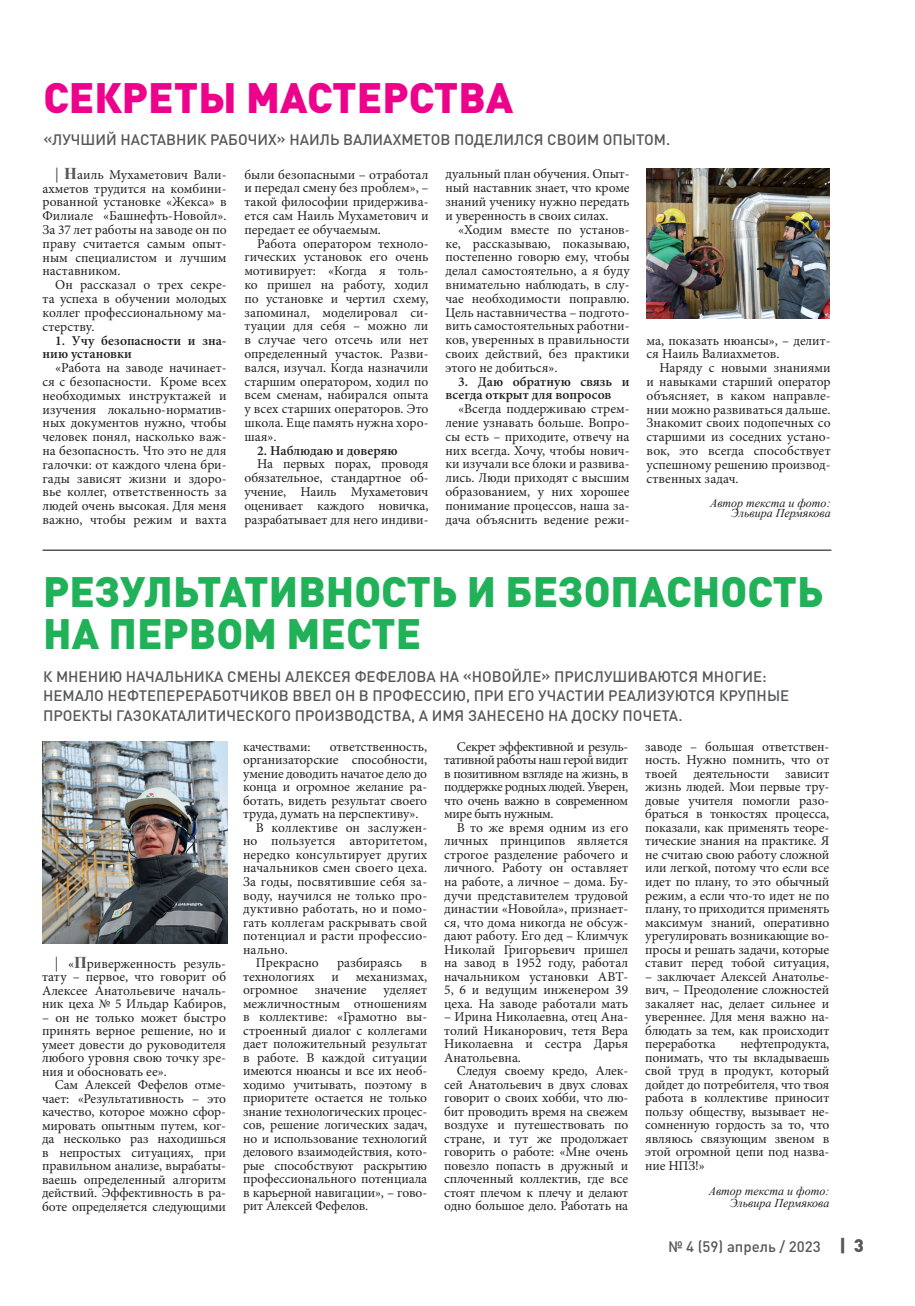
<style>
.page{position:relative;width:915px;height:1306px;background:#fff}
.page>*{position:absolute;margin:0;border:0;box-sizing:border-box;transform-origin:0 0}
.t1{font:900 42px/42px "DIN Pro";color:#21b259}
.t2{font:900 42px "DIN Pro";color:#ed028c}
.t3{font:500 15px/19.5px "DIN Pro";color:#57585a}
.t4{font:13.5px/13.5px "Minion Pro";color:#231f20;text-align:justify}
.t5{font:600 13.5px/13.8px "Minion Pro";color:#231f20}
.t6{font:italic 12px/10.5px "Times New Roman";color:#231f20;text-align:right}
.s1{font-family:"Times New Roman";font-weight:700;font-size:16.5px;color:#57585a}
.s2{font-weight:900;font-size:18px}
</style>
<div class="page">
<img style="left:646px;top:169px;width:183px;height:150px">
<hr style="left:43px;top:549px;width:788px;height:2px;background:#57585a">
<img style="left:42px;top:741px;width:185px;height:202px">
<h1 class="t2" style="left:43px;top:69px;width:471px">СЕКРЕТЫ МАСТЕРСТВА</h1>
<p class="t3" style="left:43px;top:129px;width:628px">«ЛУЧШИЙ НАСТАВНИК РАБОЧИХ» НАИЛЬ ВАЛИАХМЕТОВ ПОДЕЛИЛСЯ СВОИМ ОПЫТОМ.</p>
<p class="t4" style="left:43px;top:168px;width:185px;text-indent:13px"><span class="s1">| Н</span>аиль Мухаметович Вали&shy;ахметов трудится на комбини&shy;рованной установке «Жекса» в Филиале «Башнефть-Новойл».<br>За 37 лет работы на заводе он по праву считается самым опыт&shy;ным специалистом и лучшим наставником.</p>
<p class="t4" style="left:43px;top:278px;width:185px;text-indent:13px">Он рассказал о трех секре&shy;та успеха в обучении молодых коллег профессиональному ма&shy;стерству.</p>
<p class="t5" style="left:43px;top:333px;width:185px;text-indent:13px">1. Учу безопасности и зна&shy;нию установки</p>
<p class="t4" style="left:43px;top:361px;width:185px;text-indent:13px">«Работа на заводе начинает&shy;ся с безопасности. Кроме всех необходимых инструктажей и изучения локально-норматив&shy;ных документов нужно, чтобы человек понял, насколько важ&shy;на безопасность. Что это не для галочки: от каждого члена бри&shy;гады зависят жизни и здоро&shy;вье коллег, ответственность за людей очень высокая. Для меня важно, чтобы режим и вахта</p>
<p class="t4" style="left:244px;top:167px;width:185px">были безопасными – отработал и передал смену без проблем», – такой философии придержива&shy;ется сам Наиль Мухаметович и передает ее обучаемым.</p>
<p class="t4" style="left:244px;top:236px;width:185px;text-indent:13px">Работа оператором техноло&shy;гических установок его очень мотивирует: «Когда я толь&shy;ко пришел на работу, ходил по установке и чертил схему, запоминал, моделировал си&shy;туации для себя – можно ли в случае чего отсечь или нет определенный участок. Разви&shy;вался, изучал. Когда назначили старшим оператором, ходил по всем сменам, набирался опыта у всех старших операторов. Это школа. Еще память нужна хоро&shy;шая».</p>
<p class="t5" style="left:257px;top:443px;width:142px">2. Наблюдаю и доверяю</p>
<p class="t4" style="left:244px;top:457px;width:185px;text-indent:13px">На первых порах, проводя обязательное, стандартное об&shy;учение, Наиль Мухаметович оценивает каждого новичка, разрабатывает для него индиви-</p>
<p class="t4" style="left:445px;top:167px;width:185px">дуальный план обучения. Опыт&shy;ный наставник знает, что кроме знаний ученику нужно передать и уверенность в своих силах.</p>
<p class="t4" style="left:445px;top:222px;width:185px;text-indent:13px">«Ходим вместе по установ&shy;ке, рассказываю, показываю, постепенно говорю ему, чтобы делал самостоятельно, а я буду внимательно наблюдать, в слу&shy;чае необходимости поправлю.<br>Цель наставничества – подгото&shy;вить самостоятельных работни&shy;ков, уверенных в правильности своих действий, без практики этого не добиться».</p>
<p class="t5" style="left:445px;top:374px;width:185px;text-indent:13px">3. Даю обратную связь и всегда открыт для вопросов</p>
<p class="t4" style="left:445px;top:402px;width:185px;text-indent:13px">«Всегда поддерживаю стрем&shy;ление узнавать больше. Вопро&shy;сы есть – приходите, отвечу на них всегда. Хочу, чтобы нович&shy;ки изучали все блоки и развива&shy;лись. Люди приходят с высшим образованием, у них хорошее понимание процессов, наша за&shy;дача объяснить ведение режи-</p>
<p class="t4" style="left:646px;top:333px;width:185px">ма, показать нюансы», – делит&shy;ся Наиль Валиахметов.</p>
<p class="t4" style="left:646px;top:361px;width:185px;text-indent:13px">Наряду с новыми знаниями и навыками старший оператор объясняет, в каком направле&shy;нии можно развиваться дальше.<br>Знакомит своих подопечных со старшими из соседних устано&shy;вок, это всегда способствует успешному решению производ&shy;ственных задач.</p>
<p class="t6" style="left:709px;top:497px;width:122px">Автор текста и фото:<br>Эльвира Пермякова</p>
<h1 class="t1" style="left:43px;top:569px;width:781px">РЕЗУЛЬТАТИВНОСТЬ И БЕЗОПАСНОСТЬ<br>НА ПЕРВОМ МЕСТЕ</h1>
<p class="t3" style="left:43px;top:666px;width:747px">К МНЕНИЮ НАЧАЛЬНИКА СМЕНЫ АЛЕКСЕЯ ФЕФЕЛОВА НА «НОВОЙЛЕ» ПРИСЛУШИВАЮТСЯ МНОГИЕ:<br>НЕМАЛО НЕФТЕПЕРЕРАБОТЧИКОВ ВВЕЛ ОН В ПРОФЕССИЮ, ПРИ ЕГО УЧАСТИИ РЕАЛИЗУЮТСЯ КРУПНЫЕ<br>ПРОЕКТЫ ГАЗОКАТАЛИТИЧЕСКОГО ПРОИЗВОДСТВА, А ИМЯ ЗАНЕСЕНО НА ДОСКУ ПОЧЕТА.</p>
<p class="t4" style="left:42px;top:956px;width:185px;text-indent:13px"><span class="s1">|</span> «<span class="s1">П</span>риверженность резуль&shy;тату – первое, что говорит об Алексее Анатольевиче началь&shy;ник цеха № 5 Ильдар Кабиров,</p>
<p class="t4" style="left:42px;top:1010px;width:185px">– он не только может быстро принять верное решение, но и умеет довести до руководителя любого уровня свою точку зре&shy;ния и обосновать ее».</p>
<p class="t4" style="left:42px;top:1078px;width:185px;text-indent:13px">Сам Алексей Фефелов отме&shy;чает: «Результативность – это качество, которое можно сфор&shy;мировать опытным путем, ког&shy;да несколько раз находишься в непростых ситуациях, при правильном анализе, вырабаты&shy;ваешь определенный алгоритм действий. Эффективность в ра&shy;боте определяется следующими</p>
<p class="t4" style="left:243px;top:740px;width:69px">качествами:</p>
<p class="t4" style="left:330px;top:740px;width:99px">ответственность,</p>
<p class="t4" style="left:243px;top:753px;width:185px">организаторские способности,</p>
<p class="t4" style="left:243px;top:767px;width:185px">умение доводить начатое дело до</p>
<p class="t4" style="left:243px;top:780px;width:185px">конца и огромное желание ра-</p>
<p class="t4" style="left:243px;top:794px;width:185px">ботать, видеть результат своего</p>
<p class="t4" style="left:243px;top:807px;width:177px">труда, думать на перспективу».</p>
<p class="t4" style="left:256px;top:821px;width:173px">В коллективе он заслужен-</p>
<p class="t4" style="left:243px;top:834px;width:185px">но пользуется авторитетом,</p>
<p class="t4" style="left:243px;top:848px;width:185px">нередко консультирует других</p>
<p class="t4" style="left:243px;top:861px;width:185px">начальников смен своего цеха.</p>
<p class="t4" style="left:243px;top:875px;width:185px">За годы, посвятившие себя за-</p>
<p class="t4" style="left:243px;top:888px;width:185px">воду, научился не только про-</p>
<p class="t4" style="left:243px;top:902px;width:185px">дуктивно работать, но и помо-</p>
<p class="t4" style="left:243px;top:915px;width:185px">гать коллегам раскрывать свой</p>
<p class="t4" style="left:243px;top:929px;width:185px">потенциал и расти профессио-</p>
<p class="t4" style="left:243px;top:942px;width:46px">нально.</p>
<p class="t4" style="left:256px;top:956px;width:64px">Прекрасно</p>
<p class="t4" style="left:337px;top:956px;width:66px">разбираясь</p>
<p class="t4" style="left:243px;top:956px;width:185px;text-indent:177px">в технологиях и механизмах, огромное</p>
<p class="t4" style="left:243px;top:983px;width:185px;text-indent:140px">уделяет межличностным отношениям в коллективе: «Грамотно вы&shy;строенный диалог с коллегами дает положительный результат в работе. В каждой ситуации имеются нюансы и все их необ&shy;ходимо учитывать, поэтому в приоритете остается не только знание технологических процес&shy;сов, решение логических задач, но и использование технологий делового взаимодействия, кото&shy;рые способствуют раскрытию профессионального потенциала в карьерной навигации», – гово&shy;рит Алексей Фефелов.</p>
<p class="t4" style="left:315px;top:983px;width:53px">значение</p>
<p class="t4" style="left:444px;top:740px;width:185px;text-indent:13px">Секрет эффективной и резуль&shy;тативной работы наш герой видит в позитивном взгляде на жизнь, в поддержке родных людей. Уверен, что очень важно в современном мире быть нужным.</p>
<p class="t4" style="left:444px;top:821px;width:185px;text-indent:13px">В то же время одним из его личных принципов является строгое разделение рабочего и личного. Работу он оставляет на работе, а личное – дома. Бу&shy;дучи представителем трудовой династии «Новойла», признает&shy;ся, что дома никогда не обсуж&shy;дают работу. Его дед – Климчук Николай Григорьевич пришел на завод в 1952 году, работал начальником установки АВТ-5, 6 и ведущим инженером 39 цеха. На заводе работали мать</p>
<p class="t4" style="left:444px;top:1010px;width:185px">– Ирина Николаевна, отец Ана&shy;толий Никанорович, тетя Вера Николаевна и сестра Дарья Анатольевна.</p>
<p class="t4" style="left:444px;top:1064px;width:185px;text-indent:13px">Следуя своему кредо, Алек&shy;сей Анатольевич в двух словах говорит о своих хобби, что лю&shy;бит проводить время на свежем воздухе и путешествовать по стране, и тут же продолжает говорить о работе: «Мне очень повезло попасть в дружный и сплоченный коллектив, где все стоят плечом к плечу и делают одно большое дело. Работать на</p>
<p class="t4" style="left:645px;top:740px;width:185px">заводе – большая ответствен&shy;ность. Нужно помнить, что от твоей деятельности зависит жизнь людей. Мои первые тру&shy;довые учителя помогли разо&shy;браться в тонкостях процесса, показали, как применять теоре&shy;тические знания на практике. Я не считаю свою работу сложной или легкой, потому что если все идет по плану, то это обычный режим, а если что-то идет не по плану, то приходится применять максимум знаний, оперативно урегулировать возникающие во&shy;просы и решать задачи, которые ставит перед тобой ситуация,</p>
<p class="t4" style="left:645px;top:969px;width:185px">– заключает Алексей Анатолье&shy;вич, – Преодоление сложностей закаляет нас, делает сильнее и увереннее. Для меня важно на&shy;блюдать за тем, как происходит переработка</p>
<p class="t4" style="left:645px;top:1037px;width:185px;text-indent:95px">нефтепродукта, понимать, что ты вкладываешь свой труд в продукт, который дойдет до потребителя, что твоя работа в коллективе приносит пользу обществу, вызывает не&shy;сомненную гордость за то, что являюсь связующим звеном в этой огромной цепи под назва&shy;ние НПЗ!»</p>
<p class="t6" style="left:708px;top:1184px;width:122px;line-height:12px">Автор текста и фото:<br>Эльвира Пермякова</p>
<p class="t3" style="left:668px;top:1235px;width:197px">№ 4 (59) апрель / 2023 <span class="s2">| 3</span></p>
</div>
